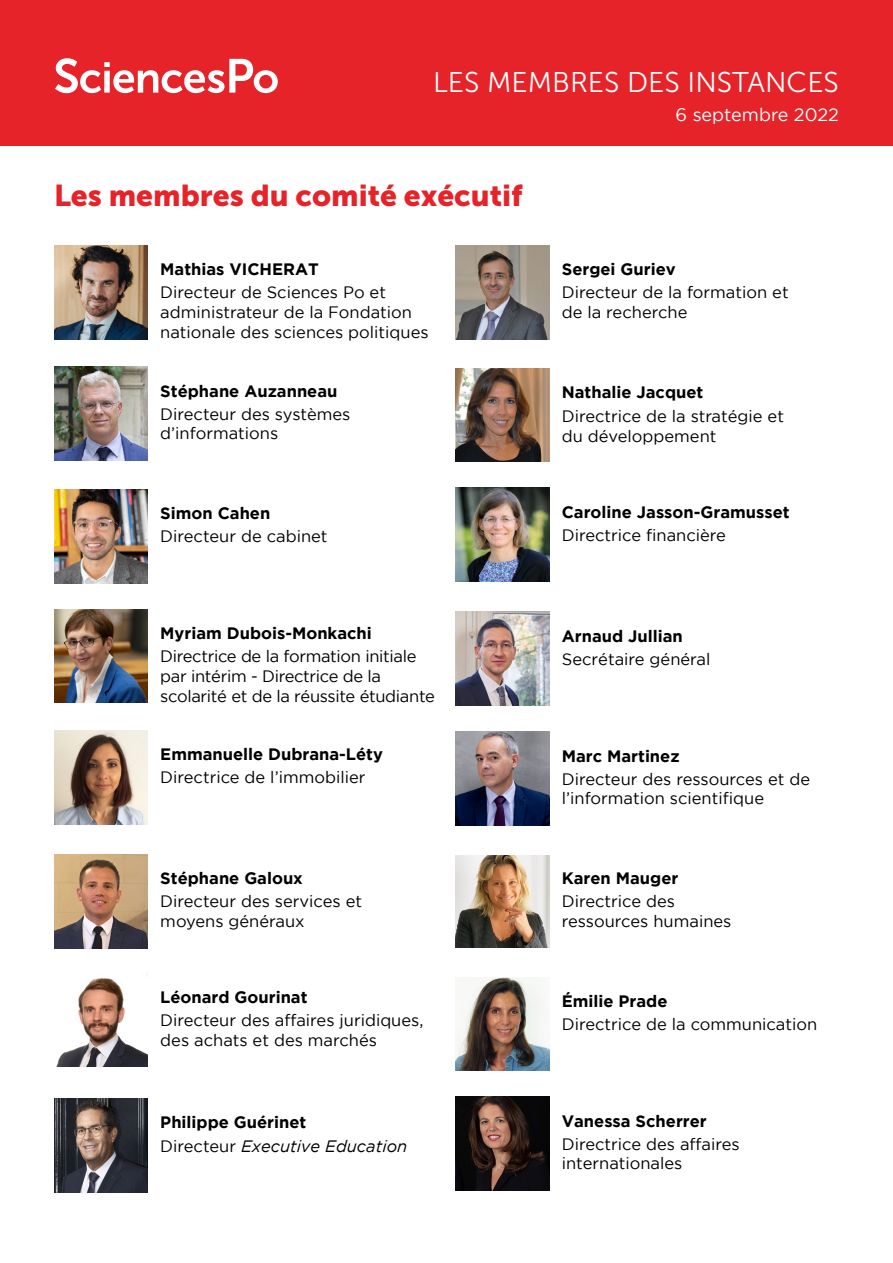
<style>
.page{position:relative;width:893px;height:1263px;background:#fff}
.page>*{position:absolute;margin:0;border:0;box-sizing:border-box;transform-origin:0 0}
.t1{font:30px "Museo Sans 900";color:#e52329}
.t2{font:28.5px "Museo Sans 300";color:#fff}
.t3{font:18px "Gotham";color:#fff}
.t4{font:16.5px/19.8px "Gotham";color:#000}
.t5{font:700 16.5px "Gotham";color:#000}
.t6{font:16.5px/19.8px "Gotham";letter-spacing:-.02em;color:#000}
.t7{font:italic 16.5px/24px "Gotham";color:#000}
.s1{font-weight:700;font-style:normal}
.s2{font-style:normal}
</style>
<div class="page">
<div style="left:0;top:0;width:893px;height:146px;background:#e52329"></div>
<svg style="left:55px;top:58px;width:223px;height:35px"></svg>
<img style="left:54px;top:246px;width:94px;height:93px">
<img style="left:54px;top:367px;width:94px;height:93px">
<img style="left:54px;top:489px;width:94px;height:94px">
<img style="left:54px;top:609px;width:94px;height:94px">
<img style="left:54px;top:730px;width:94px;height:94px">
<img style="left:54px;top:855px;width:94px;height:93px">
<img style="left:56px;top:973px;width:92px;height:93px">
<img style="left:54px;top:1098px;width:94px;height:94px">
<img style="left:455px;top:246px;width:94px;height:93px">
<img style="left:455px;top:368px;width:94px;height:94px">
<img style="left:455px;top:488px;width:94px;height:93px">
<img style="left:455px;top:612px;width:94px;height:93px">
<img style="left:455px;top:732px;width:94px;height:93px">
<img style="left:455px;top:855px;width:94px;height:93px">
<img style="left:455px;top:977px;width:94px;height:93px">
<img style="left:455px;top:1097px;width:94px;height:93px">
<h2 class="t2" style="left:433px;top:67px;width:407px">LES MEMBRES DES INSTANCES</h2>
<h1 class="t1" style="left:54px;top:179px;width:470px">Les membres du comité exécutif</h1>
<p class="t5" style="left:160px;top:260px;width:160px">Mathias VICHERAT</p>
<p class="t4" style="left:160px;top:282px;width:270px">Directeur de Sciences Po et administrateur de la Fondation nationale des sciences politiques</p>
<p class="t5" style="left:160px;top:381px;width:179px">Stéphane Auzanneau</p>
<p class="t4" style="left:160px;top:404px;width:192px">Directeur des systèmes d’informations</p>
<p class="t5" style="left:160px;top:504px;width:112px">Simon Cahen</p>
<p class="t4" style="left:160px;top:526px;width:169px">Directeur de cabinet</p>
<p class="t5" style="left:160px;top:624px;width:213px">Myriam Dubois-Monkachi</p>
<p class="t6" style="left:160px;top:646px;width:276px">Directrice de la formation initiale par intérim - Directrice de la scolarité et de la réussite étudiante</p>
<p class="t5" style="left:160px;top:745px;width:224px">Emmanuelle Dubrana-Léty</p>
<p class="t4" style="left:160px;top:767px;width:207px">Directrice de l’immobilier</p>
<p class="t5" style="left:160px;top:869px;width:144px">Stéphane Galoux</p>
<p class="t4" style="left:160px;top:891px;width:203px">Directeur des services et moyens généraux</p>
<p class="t5" style="left:160px;top:987px;width:149px">Léonard Gourinat</p>
<p class="t4" style="left:160px;top:1010px;width:265px">Directeur des affaires juridiques, des achats et des marchés</p>
<p class="t7" style="left:160px;top:1110px;width:249px"><span class="s1">Philippe Guérinet<br></span><span class="s2">Directeur</span> Executive Education</p>
<p class="t3" style="left:676px;top:104px;width:165px">6 septembre 2022</p>
<p class="t5" style="left:562px;top:260px;width:115px">Sergei Guriev</p>
<p class="t4" style="left:562px;top:282px;width:228px">Directeur de la formation et de la recherche</p>
<p class="t5" style="left:562px;top:383px;width:143px">Nathalie Jacquet</p>
<p class="t4" style="left:562px;top:406px;width:224px">Directrice de la stratégie et du développement</p>
<p class="t5" style="left:562px;top:502px;width:229px">Caroline Jasson-Gramusset</p>
<p class="t4" style="left:562px;top:525px;width:166px">Directrice financière</p>
<p class="t5" style="left:562px;top:626px;width:122px">Arnaud Jullian</p>
<p class="t4" style="left:562px;top:649px;width:150px">Secrétaire général</p>
<p class="t5" style="left:562px;top:746px;width:119px">Marc Martinez</p>
<p class="t4" style="left:562px;top:768px;width:250px">Directeur des ressources et de l’information scientifique</p>
<p class="t5" style="left:562px;top:869px;width:118px">Karen Mauger</p>
<p class="t4" style="left:562px;top:891px;width:171px">Directrice des ressources humaines</p>
<p class="t5" style="left:562px;top:991px;width:107px">Émilie Prade</p>
<p class="t4" style="left:562px;top:1014px;width:257px">Directrice de la communication</p>
<p class="t5" style="left:562px;top:1111px;width:147px">Vanessa Scherrer</p>
<p class="t4" style="left:562px;top:1134px;width:179px">Directrice des affaires internationales</p>
</div>
